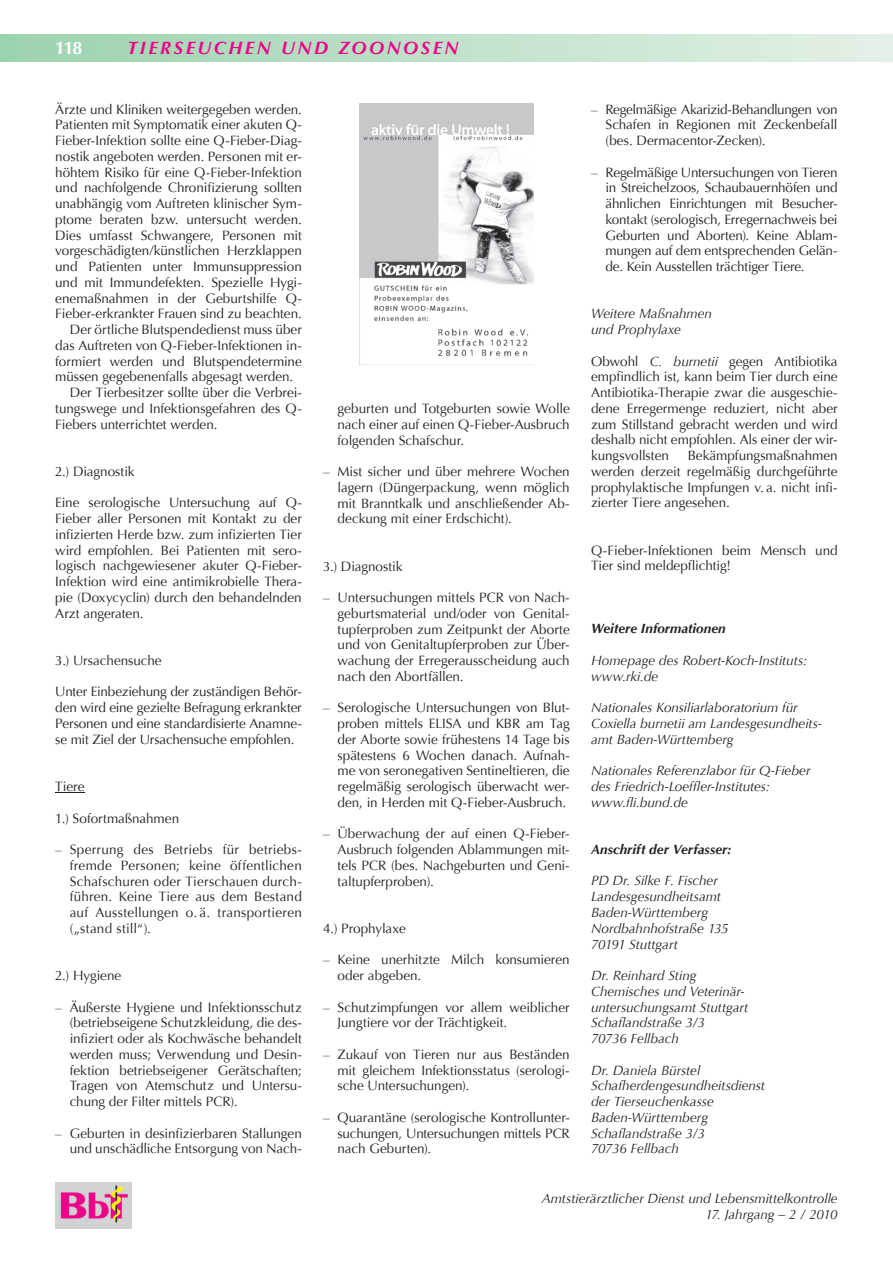
<style>
.page{position:relative;width:893px;height:1263px;background:#fff}
.page>*{position:absolute;margin:0;border:0;box-sizing:border-box;transform-origin:0 0}
.t1{font:italic 700 18px "Optima";letter-spacing:.14em;color:#ed028c}
.t2{font:700 18px "Optima";color:#fff}
.t3{font:13.5px/15.8px "Optima";letter-spacing:-.005em;color:#231f20;text-align:justify}
.t4{font:italic 13.5px/15.8px "Optima";letter-spacing:-.005em;color:#231f20}
.t5{font:italic 700 13.5px "Optima";letter-spacing:.005em;color:#231f20}
.s1{font-style:italic}
</style>
<div class="page">
<div style="left:0;top:34px;width:893px;height:28px;background:linear-gradient(to right,#9cd2af,#e3f1e6)"></div>
<img style="left:55px;top:1182px;width:77px;height:47px">
<svg style="left:55px;top:792px;width:29px;height:1px"></svg>
<img style="left:360px;top:103px;width:173px;height:254px">
<h1 class="t2" style="left:55px;top:37px;width:29px">118</h1>
<h1 class="t1" style="left:128px;top:37px;width:333px">TIERSEUCHEN UND ZOONOSEN</h1>
<p class="t3" style="left:55px;top:101px;width:248px">Ärzte und Kliniken weitergegeben werden.</p>
<p class="t3" style="left:55px;top:117px;width:248px">Patienten mit Symptomatik einer akuten Q-</p>
<p class="t3" style="left:55px;top:133px;width:248px">Fieber-Infektion sollte eine Q-Fieber-Diag-</p>
<p class="t3" style="left:55px;top:149px;width:248px">nostik angeboten werden. Personen mit er-</p>
<p class="t3" style="left:55px;top:164px;width:248px">höhtem Risiko für eine Q-Fieber-Infektion</p>
<p class="t3" style="left:55px;top:180px;width:248px">und nachfolgende Chronifizierung sollten</p>
<p class="t3" style="left:55px;top:196px;width:248px">unabhängig vom Auftreten klinischer Sym-</p>
<p class="t3" style="left:55px;top:212px;width:248px">ptome beraten bzw. untersucht werden.</p>
<p class="t3" style="left:55px;top:227px;width:248px">Dies umfasst Schwangere, Personen mit</p>
<p class="t3" style="left:55px;top:243px;width:248px">vorgeschädigten/künstlichen Herzklappen</p>
<p class="t3" style="left:55px;top:259px;width:248px">und Patienten unter Immunsuppression</p>
<p class="t3" style="left:55px;top:275px;width:248px">und mit Immundefekten. Spezielle Hygi-</p>
<p class="t3" style="left:55px;top:290px;width:248px">enemaßnahmen in der Geburtshilfe Q-</p>
<p class="t3" style="left:55px;top:306px;width:248px">Fieber-erkrankter Frauen sind zu beachten.</p>
<p class="t3" style="left:70px;top:322px;width:234px">Der örtliche Blutspendedienst muss über</p>
<p class="t3" style="left:55px;top:338px;width:248px">das Auftreten von Q-Fieber-Infektionen in-</p>
<p class="t3" style="left:55px;top:353px;width:248px">formiert werden und Blutspendetermine</p>
<p class="t3" style="left:55px;top:369px;width:240px">müssen gegebenenfalls abgesagt werden.</p>
<p class="t3" style="left:70px;top:385px;width:234px">Der Tierbesitzer sollte über die Verbrei-</p>
<p class="t3" style="left:55px;top:401px;width:248px">tungswege und Infektionsgefahren des Q-</p>
<p class="t3" style="left:55px;top:416px;width:164px">Fiebers unterrichtet werden.</p>
<p class="t3" style="left:55px;top:464px;width:81px">2.) Diagnostik</p>
<p class="t3" style="left:55px;top:495px;width:248px">Eine serologische Untersuchung auf Q-Fieber aller Personen mit Kontakt zu der infizierten Herde bzw. zum infizierten Tier wird empfohlen. Bei Patienten mit sero&shy;logisch nachgewiesener akuter Q-Fieber-Infektion wird eine antimikrobielle Thera&shy;pie (Doxycyclin) durch den behandelnden Arzt angeraten.</p>
<p class="t3" style="left:55px;top:653px;width:108px">3.) Ursachensuche</p>
<p class="t3" style="left:55px;top:684px;width:248px">Unter Einbeziehung der zuständigen Behör&shy;den wird eine gezielte Befragung erkrankter Personen und eine standardisierte Anamne&shy;se mit Ziel der Ursachensuche empfohlen.</p>
<p class="t3" style="left:55px;top:779px;width:31px">Tiere</p>
<p class="t3" style="left:55px;top:810px;width:125px">1.) Sofortmaßnahmen</p>
<p class="t3" style="left:70px;top:842px;width:234px;text-indent:-14px">– Sperrung des Betriebs für betriebs&shy;fremde Personen; keine öffentlichen Schafschuren oder Tierschauen durch&shy;führen. Keine Tiere aus dem Bestand auf Ausstellungen o. ä. transportieren („stand still“).</p>
<p class="t3" style="left:55px;top:968px;width:68px">2.) Hygiene</p>
<p class="t3" style="left:70px;top:999px;width:234px;text-indent:-14px">– Äußerste Hygiene und Infektionsschutz (betriebseigene Schutzkleidung, die des&shy;infiziert oder als Kochwäsche behandelt werden muss; Verwendung und Desin&shy;fektion betriebseigener Gerätschaften; Tragen von Atemschutz und Untersu&shy;chung der Filter mittels PCR).</p>
<p class="t3" style="left:55px;top:1125px;width:248px;text-align:right">– Geburten in desinfizierbaren Stallungen und unschädliche Entsorgung von Nach-</p>
<p class="t3" style="left:338px;top:401px;width:234px">geburten und Totgeburten sowie Wolle nach einer auf einen Q-Fieber-Ausbruch folgenden Schafschur.</p>
<p class="t3" style="left:338px;top:464px;width:234px;text-indent:-14px">– Mist sicher und über mehrere Wochen lagern (Düngerpackung, wenn möglich mit Branntkalk und anschließender Ab&shy;deckung mit einer Erdschicht).</p>
<p class="t3" style="left:323px;top:558px;width:81px">3.) Diagnostik</p>
<p class="t3" style="left:338px;top:590px;width:234px;text-indent:-14px">– Untersuchungen mittels PCR von Nach&shy;geburtsmaterial und/oder von Genital&shy;tupferproben zum Zeitpunkt der Aborte und von Genitaltupferproben zur Über&shy;wachung der Erregerausscheidung auch nach den Abortfällen.</p>
<p class="t3" style="left:338px;top:700px;width:234px;text-indent:-14px">– Serologische Untersuchungen von Blut&shy;proben mittels ELISA und KBR am Tag der Aborte sowie frühestens 14 Tage bis spätestens 6 Wochen danach. Aufnah&shy;me von seronegativen Sentineltieren, die regelmäßig serologisch überwacht wer&shy;den, in Herden mit Q-Fieber-Ausbruch.</p>
<p class="t3" style="left:338px;top:826px;width:234px;text-indent:-14px">– Überwachung der auf einen Q-Fieber-Ausbruch folgenden Ablammungen mit&shy;tels PCR (bes. Nachgeburten und Geni&shy;taltupferproben).</p>
<p class="t3" style="left:323px;top:920px;width:84px">4.) Prophylaxe</p>
<p class="t3" style="left:338px;top:952px;width:234px;text-indent:-14px">– Keine unerhitzte Milch konsumieren oder abgeben.</p>
<p class="t3" style="left:338px;top:999px;width:234px;text-indent:-14px">– Schutzimpfungen vor allem weiblicher<br>Jungtiere vor der Trächtigkeit.</p>
<p class="t3" style="left:338px;top:1046px;width:234px;text-indent:-14px">– Zukauf von Tieren nur aus Beständen mit gleichem Infektionsstatus (serologi&shy;sche Untersuchungen).</p>
<p class="t3" style="left:338px;top:1109px;width:234px;text-indent:-14px">– Quarantäne (serologische Kontrollunter&shy;suchungen, Untersuchungen mittels PCR nach Geburten).</p>
<p class="t3" style="left:605px;top:101px;width:234px;text-indent:-14px">– Regelmäßige Akarizid-Behandlungen von Schafen in Regionen mit Zeckenbefall (bes. Dermacentor-Zecken).</p>
<p class="t3" style="left:605px;top:164px;width:234px;text-indent:-14px">– Regelmäßige Untersuchungen von Tieren in Streichelzoos, Schaubauernhöfen und ähnlichen Einrichtungen mit Besucher&shy;kontakt (serologisch, Erregernachweis bei Geburten und Aborten). Keine Ablam&shy;mungen auf dem entsprechenden Gelän&shy;de. Kein Ausstellen trächtiger Tiere.</p>
<p class="t4" style="left:591px;top:306px;width:123px">Weitere Maßnahmen und Prophylaxe</p>
<p class="t3" style="left:591px;top:353px;width:248px">Obwohl <span class="s1">C. burnetii</span> gegen Antibiotika empfindlich ist, kann beim Tier durch eine Antibiotika-Therapie zwar die ausgeschie&shy;dene Erregermenge reduziert, nicht aber zum Stillstand gebracht werden und wird deshalb nicht empfohlen. Als einer der wir&shy;kungsvollsten</p>
<p class="t3" style="left:591px;top:448px;width:248px;text-indent:97px">Bekämpfungsmaßnahmen werden derzeit regelmäßig durchgeführte prophylaktische Impfungen v. a. nicht infi&shy;zierter Tiere angesehen.</p>
<p class="t3" style="left:591px;top:542px;width:248px">Q-Fieber-Infektionen beim Mensch und<br>Tier sind meldepflichtig!</p>
<p class="t5" style="left:591px;top:621px;width:136px">Weitere Informationen</p>
<p class="t4" style="left:591px;top:653px;width:218px">Homepage des Robert-Koch-Instituts: www.rki.de</p>
<p class="t4" style="left:591px;top:700px;width:232px">Nationales Konsiliarlaboratorium für<br>Coxiella burnetii am Landesgesundheits&shy;amt Baden-Württemberg</p>
<p class="t4" style="left:591px;top:763px;width:221px">Nationales Referenzlabor für Q-Fieber des Friedrich-Loeffler-Institutes: www.fli.bund.de</p>
<p class="t5" style="left:591px;top:841px;width:142px">Anschrift der Verfasser:</p>
<p class="t4" style="left:591px;top:873px;width:139px">PD Dr. Silke F. Fischer<br>Landesgesundheitsamt<br>Baden-Württemberg<br>Nordbahnhofstraße 135<br>70191 Stuttgart</p>
<p class="t4" style="left:591px;top:968px;width:159px">Dr. Reinhard Sting<br>Chemisches und Veterinär&shy;untersuchungsamt Stuttgart<br>Schaflandstraße 3/3<br>70736 Fellbach</p>
<p class="t4" style="left:591px;top:1062px;width:175px">Dr. Daniela Bürstel<br>Schafherdengesundheitsdienst der Tierseuchenkasse<br>Baden-Württemberg<br>Schaflandstraße 3/3<br>70736 Fellbach</p>
<p class="t4" style="left:542px;top:1191px;width:297px">Amtstierärztlicher Dienst und Lebensmittelkontrolle</p>
<p class="t4" style="left:705px;top:1207px;width:134px">17. Jahrgang – 2 / 2010</p>
</div>
